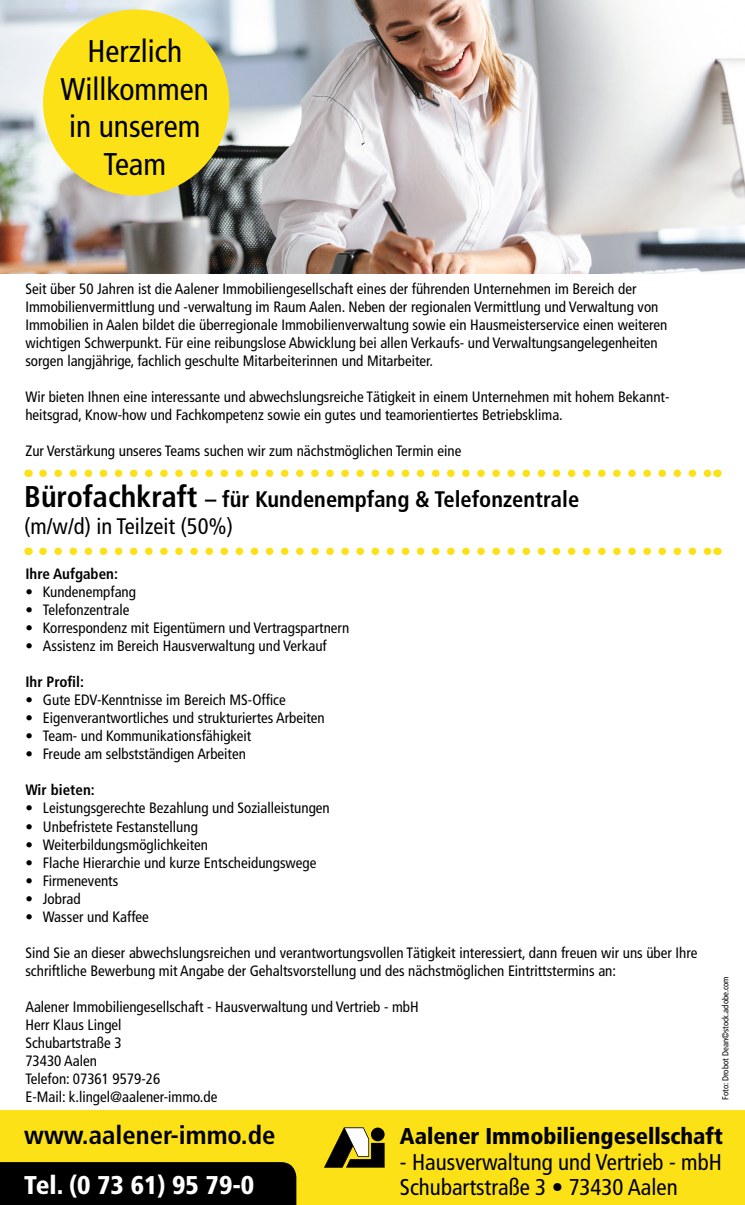
<style>
.page{position:relative;width:745px;height:1205px;background:#fff}
.page>*{position:absolute;margin:0;border:0;box-sizing:border-box;transform-origin:0 0}
.t1{font:condensed 31.38px/37.6px "Frutiger";color:#000;text-align:center}
.t2{font:700 condensed 25.62px "Frutiger";color:#000;scale:1.04 1}
.t3{font:900 condensed 25.62px "Frutiger";color:#fff}
.t4{font:condensed 22.88px/25.6px "Frutiger";color:#000}
.t5{font:900 condensed 22.88px "Frutiger";color:#000}
.t6{font:700 condensed 22.5px/27px "Frutiger";color:#000}
.t7{font:condensed 15px/18px "Frutiger";color:#000}
.t8{font:700 condensed 15px "Frutiger";color:#000}
.t9{font:condensed 8.75px "Frutiger";color:#000}
.s1{font-size:30px}
.s2{font-weight:400}
</style>
<div class="page">
<img style="left:0;top:0;width:744px;height:274px">
<div style="left:1px;top:1110px;width:743px;height:95px;background:#fbe116"></div>
<div style="left:0;top:1162px;width:296px;height:43px;background:#000"></div>
<svg style="left:324px;top:1127px;width:60px;height:40px"></svg>
<div style="left:370px;top:1127px;width:14px;height:14px;background:#000;border-radius:50%"></div>
<div style="left:43px;top:10px;width:186px;height:186px;background:#fbe116;border-radius:50%"></div>
<svg style="left:43px;top:547px;width:666px;height:8px"></svg>
<svg style="left:43px;top:469px;width:666px;height:8px"></svg>
<h1 class="t1" style="left:61px;top:33px;width:150px">Herzlich<br>Willkommen in unserem<br>Team</h1>
<p class="t7" style="left:25px;top:280px;width:643px">Seit über 50 Jahren ist die Aalener Immobiliengesellschaft eines der führenden Unternehmen im Bereich der Immobilienvermittlung und -verwaltung im Raum Aalen. Neben der regionalen Vermittlung und Verwaltung von Immobilien in Aalen bildet die überregionale Immobilienverwaltung sowie ein Hausmeisterservice einen weiteren wichtigen Schwerpunkt. Für eine reibungslose Abwicklung bei allen Verkaufs- und Verwaltungsangelegenheiten sorgen langjährige, fachlich geschulte Mitarbeiterinnen und Mitarbeiter.</p>
<p class="t7" style="left:25px;top:388px;width:645px">Wir bieten Ihnen eine interessante und abwechslungsreiche Tätigkeit in einem Unternehmen mit hohem Bekannt&shy;heitsgrad, Know-how und Fachkompetenz sowie ein gutes und teamorientiertes Betriebsklima.</p>
<p class="t7" style="left:25px;top:442px;width:437px">Zur Verstärkung unseres Teams suchen wir zum nächstmöglichen Termin eine</p>
<h3 class="t6" style="left:24px;top:486px;width:556px"><span class="s1">Bürofachkraft</span> – für Kundenempfang &amp; Telefonzentrale <span class="s2">(m/w/d) in Teilzeit (50%)</span></h3>
<p class="t8" style="left:25px;top:565px;width:94px">Ihre Aufgaben:</p>
<p class="t7" style="left:25px;top:583px;width:112px">• Kundenempfang</p>
<p class="t7" style="left:25px;top:601px;width:105px">• Telefonzentrale</p>
<p class="t7" style="left:25px;top:619px;width:325px">• Korrespondenz mit Eigentümern und Vertragspartnern</p>
<p class="t7" style="left:25px;top:637px;width:303px">• Assistenz im Bereich Hausverwaltung und Verkauf</p>
<p class="t8" style="left:25px;top:673px;width:60px">Ihr Profil:</p>
<p class="t7" style="left:25px;top:691px;width:262px">• Gute EDV-Kenntnisse im Bereich MS-Office</p>
<p class="t7" style="left:25px;top:709px;width:301px">• Eigenverantwortliches und strukturiertes Arbeiten</p>
<p class="t7" style="left:25px;top:727px;width:227px">• Team- und Kommunikationsfähigkeit</p>
<p class="t7" style="left:25px;top:745px;width:222px">• Freude am selbstständigen Arbeiten</p>
<p class="t8" style="left:25px;top:781px;width:71px">Wir bieten:</p>
<p class="t7" style="left:25px;top:799px;width:306px">• Leistungsgerechte Bezahlung und Sozialleistungen</p>
<p class="t7" style="left:25px;top:817px;width:174px">• Unbefristete Festanstellung</p>
<p class="t7" style="left:25px;top:835px;width:184px">• Weiterbildungsmöglichkeiten</p>
<p class="t7" style="left:25px;top:853px;width:292px">• Flache Hierarchie und kurze Entscheidungswege</p>
<p class="t7" style="left:25px;top:871px;width:94px">• Firmenevents</p>
<p class="t7" style="left:25px;top:889px;width:57px">• Jobrad</p>
<p class="t7" style="left:25px;top:907px;width:125px">• Wasser und Kaffee</p>
<p class="t7" style="left:25px;top:943px;width:673px">Sind Sie an dieser abwechslungsreichen und verantwortungsvollen Tätigkeit interessiert, dann freuen wir uns über Ihre schriftliche Bewerbung mit Angabe der Gehaltsvorstellung und des nächstmöglichen Eintrittstermins an:</p>
<p class="t7" style="left:25px;top:997px;width:394px">Aalener Immobiliengesellschaft - Hausverwaltung und Vertrieb - mbH<br>Herr Klaus Lingel<br>Schubartstraße 3<br>73430 Aalen<br>Telefon: 07361 9579-26<br>E-Mail: k.lingel@aalener-immo.de</p>
<p class="t9" style="left:719px;top:1099px;width:125px;rotate:-90deg">Foto: Drobot Dean©stock.adobe.com</p>
<h2 class="t2" style="left:24px;top:1120px;width:243px">www.aalener-immo.de</h2>
<h3 class="t5" style="left:399px;top:1122px;width:324px">Aalener Immobiliengesellschaft</h3>
<h3 class="t4" style="left:399px;top:1149px;width:323px">- Hausverwaltung und Vertrieb - mbH<br>Schubartstraße 3 • 73430 Aalen</h3>
<h2 class="t3" style="left:24px;top:1169px;width:231px">Tel. (0 73 61) 95 79-0</h2>
</div>
